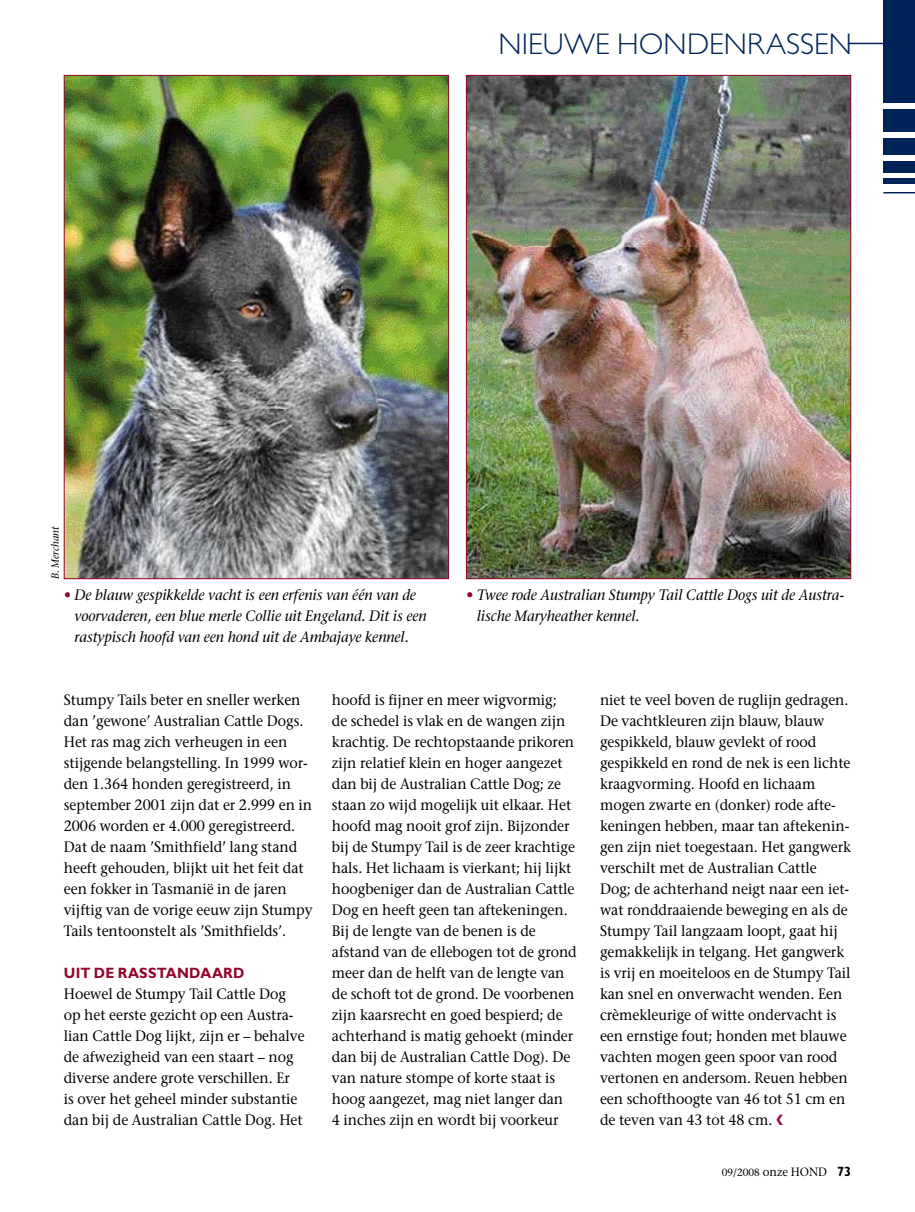
<style>
.page{position:relative;width:915px;height:1212px;background:#fff}
.page>*{position:absolute;margin:0;border:0;box-sizing:border-box;transform-origin:0 0}
.t1{font:300 30px "Gill Sans Std";letter-spacing:.005em;color:#002458}
.t2{font:500 15px/21px "Stone Serif Std";letter-spacing:-.005em;color:#000;scale:.94 1}
.t3{font:italic 500 15px/21px "Stone Serif Std";letter-spacing:-.005em;color:#000;scale:.95 1}
.t4{font:700 15px "Gill Sans Std";letter-spacing:.015em;color:#92062a;scale:.94 1}
.t5{font:700 13.5px "Gill Sans Std";color:#000;scale:.95 1}
.t6{font:500 12px "Stone Serif Std";letter-spacing:-.005em;color:#000;scale:.95 1}
.t7{font:italic 500 10.5px "Stone Serif Std";letter-spacing:-.005em;color:#000;scale:.95 1}
.s1{color:#92062a}
.s2{font-size:10.5px}
</style>
<div class="page">
<img style="left:66px;top:77px;width:381px;height:500px">
<img style="left:468px;top:77px;width:380px;height:500px">
<hr style="left:848px;top:43px;width:55px;height:1px;background:#002458">
<div style="left:883px;top:0;width:31px;height:102px;background:#002458"></div>
<div style="left:883px;top:109px;width:31px;height:23px;background:#002458"></div>
<div style="left:883px;top:138px;width:31px;height:16px;background:#002458"></div>
<div style="left:883px;top:161px;width:31px;height:11px;background:#002458"></div>
<div style="left:883px;top:179px;width:31px;height:5px;background:#002458"></div>
<hr style="left:883px;top:192px;width:31px;height:1px;background:#002458">
<p class="t7" style="left:49px;top:579px;width:57px;rotate:-90deg">B. Merchant</p>
<h1 class="t1" style="left:498px;top:27px;width:141px">NIEUWEHONDEN</h1>
<h1 class="t1" style="left:747px;top:27px;width:85px">RASSEN</h1>
<p class="t3" style="left:74px;top:584px;width:372px;text-indent:-11px"><span class="s1">•</span> De blauw gespikkelde vacht is een erfenis van één van de voorvaderen, een blue merle Collie uit Engeland. Dit is een rastypisch hoofd van een hond uit de Ambajaye kennel.</p>
<p class="t3" style="left:476px;top:584px;width:388px;text-indent:-11px"><span class="s1">•</span> Twee rode Australian Stumpy Tail Cattle Dogs uit de Austra&shy;lische Maryheather kennel.</p>
<p class="t2" style="left:64px;top:689px;width:266px">Stumpy Tails beter en sneller werken dan ’gewone’ Australian Cattle Dogs.<br>Het ras mag zich verheugen in een stijgende belangstelling. In 1999 wor&shy;den 1.364 honden geregistreerd, in september 2001 zijn dat er 2.999 en in 2006 worden er 4.000 geregistreerd.<br>Dat de naam ’Smithfield’ lang stand heeft gehouden, blijkt uit het feit dat een fokker in Tasmanië in de jaren vijftig van de vorige eeuw zijn Stumpy Tails tentoonstelt als ’Smithfields’.</p>
<p class="t4" style="left:64px;top:964px;width:193px">UIT DE RASSTANDAARD</p>
<p class="t2" style="left:64px;top:983px;width:258px">Hoewel de Stumpy Tail Cattle Dog op het eerste gezicht op een Austra&shy;lian Cattle Dog lijkt, zijn er – behalve de afwezigheid van een staart – nog diverse andere grote verschillen. Er<br>is over het geheel minder substantie dan bij de Australian Cattle Dog. Het</p>
<p class="t2" style="left:332px;top:689px;width:262px">hoofd is fijner en meer wigvormig;<br>de schedel is vlak en de wangen zijn krachtig. De rechtopstaande prikoren zijn relatief klein en hoger aangezet dan bij de Australian Cattle Dog; ze staan zo wijd mogelijk uit elkaar. Het hoofd mag nooit grof zijn. Bijzonder bij de Stumpy Tail is de zeer krachtige hals. Het lichaam is vierkant; hij lijkt hoogbeniger dan de Australian Cattle Dog en heeft geen tan aftekeningen.<br>Bij de lengte van de benen is de afstand van de ellebogen tot de grond meer dan de helft van de lengte van de schoft tot de grond. De voorbenen zijn kaarsrecht en goed bespierd; de achterhand is matig gehoekt (minder dan bij de Australian Cattle Dog). De van nature stompe of korte staat is hoog aangezet, mag niet langer dan<br>4 inches zijn en wordt bij voorkeur</p>
<p class="t2" style="left:600px;top:689px;width:268px">niet te veel boven de ruglijn gedragen.<br>De vachtkleuren zijn blauw, blauw gespikkeld, blauw gevlekt of rood gespikkeld en rond de nek is een lichte kraagvorming. Hoofd en lichaam mogen zwarte en (donker) rode afte&shy;keningen hebben, maar tan aftekenin&shy;gen zijn niet toegestaan. Het gangwerk verschilt met de Australian Cattle Dog; de achterhand neigt naar een iet&shy;wat ronddraaiende beweging en als de Stumpy Tail langzaam loopt, gaat hij gemakkelijk in telgang. Het gangwerk is vrij en moeiteloos en de Stumpy Tail kan snel en onverwacht wenden. Een crèmekleurige of witte ondervacht is een ernstige fout; honden met blauwe vachten mogen geen spoor van rood vertonen en andersom. Reuen hebben een schofthoogte van 46 tot 51 cm en de teven van 43 tot 48 cm. <span class="s1">❮</span></p>
<p class="t6" style="left:721px;top:1165px;width:93px"><span class="s2">09/2008</span> onze Hond</p>
<p class="t5" style="left:836px;top:1164px;width:16px">73</p>
</div>
